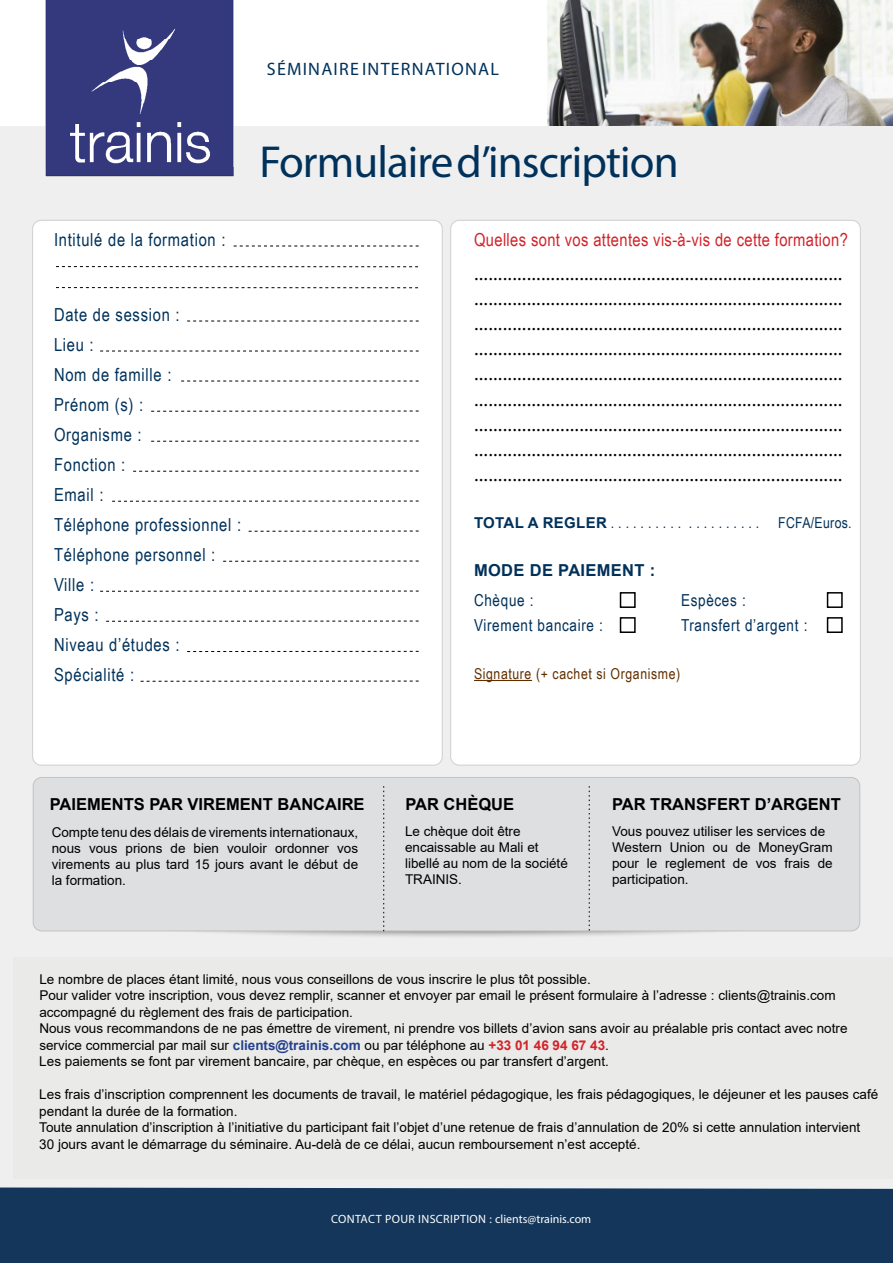
<style>
.page{position:relative;width:893px;height:1263px;background:#efeff0}
.page>*{position:absolute;margin:0;border:0;box-sizing:border-box;transform-origin:0 0}
.t1{font:45px "Myriad Pro";letter-spacing:-.02em;color:#00315a}
.t2{font:21px/25.2px "Minion Pro";color:#000;text-align:justify}
.t3{font:18px/30px "Arial Narrow";letter-spacing:.04em;color:#00315a}
.t4{font:18px "Arial Narrow";letter-spacing:.02em;color:#d2232a}
.t5{font:18px "Myriad Pro";letter-spacing:.07em;color:#00315a}
.t6{font:700 16.5px "Arial";color:#000}
.t7{font:16.5px/25px "Arial Narrow";letter-spacing:.04em;color:#00315a}
.t8{font:700 16.5px "Arial";letter-spacing:.02em;color:#00315a}
.t9{font:15px "Arial Narrow";letter-spacing:.02em;color:#00315a}
.t10{font:15px "Arial Narrow";letter-spacing:.04em;color:#602f00}
.t11{font:13.5px/16.2px "Arial";color:#000}
.t12{font:12px "Myriad Pro";letter-spacing:.015em;color:#fff}
.s1{font-family:"Arial";font-weight:700}
.s2{font-weight:700;color:#25408f}
.s3{font-weight:700;color:#d2232a}
</style>
<div class="page">
<div style="left:0;top:0;width:893px;height:125px;background:#fff"></div>
<img style="left:548px;top:0;width:345px;height:125px">
<div style="left:130px;top:898px;width:654px;height:41px;background:#000;opacity:.75"></div>
<div style="left:33px;top:777px;width:827px;height:154px;background:#dedfe0;border-radius:9px"></div>
<div style="left:33px;top:777px;width:827px;height:154px;border:1px solid #c0c2c4;border-radius:9px"></div>
<div style="left:14px;top:957px;width:879px;height:221px;background:#eaeae8"></div>
<div style="left:0;top:1187px;width:893px;height:76px;background:#13365a"></div>
<div style="left:33px;top:220px;width:409px;height:545px;background:#fff;border-radius:9px"></div>
<div style="left:451px;top:220px;width:409px;height:545px;background:#fff;border-radius:9px"></div>
<svg style="left:234px;top:246px;width:185px;height:1px"></svg>
<svg style="left:56px;top:266px;width:362px;height:1px"></svg>
<svg style="left:56px;top:287px;width:362px;height:1px"></svg>
<svg style="left:187px;top:321px;width:232px;height:1px"></svg>
<svg style="left:100px;top:351px;width:319px;height:1px"></svg>
<svg style="left:181px;top:381px;width:238px;height:1px"></svg>
<svg style="left:151px;top:411px;width:268px;height:1px"></svg>
<svg style="left:151px;top:441px;width:268px;height:1px"></svg>
<svg style="left:133px;top:471px;width:286px;height:1px"></svg>
<svg style="left:112px;top:501px;width:307px;height:1px"></svg>
<svg style="left:249px;top:531px;width:170px;height:1px"></svg>
<svg style="left:223px;top:561px;width:196px;height:1px"></svg>
<svg style="left:100px;top:591px;width:319px;height:1px"></svg>
<svg style="left:106px;top:621px;width:313px;height:1px"></svg>
<svg style="left:187px;top:651px;width:232px;height:1px"></svg>
<svg style="left:141px;top:681px;width:278px;height:1px"></svg>
<hr style="left:474px;top:680px;width:58px;height:1px;background:#602f00">
<div style="left:620px;top:592px;width:16px;height:16px;border:2px solid #000"></div>
<div style="left:620px;top:617px;width:16px;height:16px;border:2px solid #000"></div>
<div style="left:827px;top:592px;width:16px;height:16px;border:2px solid #000"></div>
<div style="left:827px;top:617px;width:16px;height:16px;border:2px solid #000"></div>
<svg style="left:383px;top:786px;width:1px;height:145px"></svg>
<svg style="left:589px;top:786px;width:1px;height:144px"></svg>
<img style="left:46px;top:0;width:188px;height:177px">
<h3 class="t5" style="left:267px;top:57px;width:234px">SÉMINAIRE INTERNATIONAL</h3>
<h3 class="t3" style="left:54px;top:224px;width:173px">Intitulé de la formation :</h3>
<h3 class="t3" style="left:54px;top:299px;width:189px">Date de session :<br>Lieu :<br>Nom de famille :<br>Prénom (s) :<br>Organisme :<br>Fonction :<br>Email :<br>Téléphone professionnel :<br>Téléphone personnel :<br>Ville :<br>Pays :<br>Niveau d’études :<br>Spécialité :</h3>
<h1 class="t1" style="left:259px;top:134px;width:421px">Formulaire d’inscription</h1>
<h3 class="t4" style="left:474px;top:226px;width:375px">Quelles sont vos attentes vis-à-vis de cette formation?</h3>
<p class="t2" style="left:474px;top:260px;width:370px">............................................................................. ............................................................................. ............................................................................. ............................................................................. ............................................................................. ............................................................................. ............................................................................. ............................................................................. .............................................................................</p>
<p class="t9" style="left:474px;top:511px;width:287px"><span class="s1">TOTAL A REGLER</span> . . . . . . . . . . . . . . . . . . . .</p>
<p class="t9" style="left:778px;top:511px;width:75px">FCFA/Euros.</p>
<p class="t8" style="left:474px;top:558px;width:183px">MODE DE PAIEMENT :</p>
<p class="t7" style="left:474px;top:587px;width:130px">Chèque :<br>Virement bancaire :</p>
<p class="t10" style="left:474px;top:663px;width:208px">Signature (+ cachet si Organisme)</p>
<p class="t7" style="left:681px;top:587px;width:128px">Espèces :<br>Transfert d’argent :</p>
<p class="t6" style="left:405px;top:793px;width:110px">PAR CHÈQUE</p>
<p class="t11" style="left:405px;top:823px;width:164px">Le chèque doit être encaissable au Mali et libellé au nom de la société<br>TRAINIS.</p>
<p class="t6" style="left:50px;top:793px;width:316px">PAIEMENTS PAR VIREMENT BANCAIRE</p>
<p class="t6" style="left:612px;top:793px;width:230px">PAR TRANSFERT D’ARGENT</p>
<p class="t11" style="left:612px;top:823px;width:222px">Vous pouvez utiliser les services de<br>Western Union ou de MoneyGram pour le reglement de vos frais de participation.</p>
<p class="t11" style="left:52px;top:824px;width:308px;text-align:justify">Compte tenu des délais de virements internationaux, nous vous prions de bien vouloir ordonner vos virements au plus tard 15 jours avant le début de la formation.</p>
<p class="t11" style="left:39px;top:970px;width:810px">Le nombre de places étant limité, nous vous conseillons de vous inscrire le plus tôt possible.<br>Pour valider votre inscription, vous devez remplir, scanner et envoyer par email le présent formulaire à l’adresse : clients@trainis.com accompagné du règlement des frais de participation.<br>Nous vous recommandons de ne pas émettre de virement, ni prendre vos billets d’avion sans avoir au préalable pris contact avec notre service commercial par mail sur <span class="s2">clients@trainis.com</span> ou par téléphone au <span class="s3">+33 01 46 94 67 43</span>.<br>Les paiements se font par virement bancaire, par chèque, en espèces ou par transfert d’argent.</p>
<p class="t11" style="left:39px;top:1086px;width:840px">Les frais d’inscription comprennent les documents de travail, le matériel pédagogique, les frais pédagogiques, le déjeuner et les pauses café pendant la durée de la formation.<br>Toute annulation d’inscription à l’initiative du participant fait l’objet d’une retenue de frais d’annulation de 20% si cette annulation intervient 30 jours avant le démarrage du séminaire. Au-delà de ce délai, aucun remboursement n’est accepté.</p>
<p class="t12" style="left:331px;top:1211px;width:262px">CONTACT POUR INSCRIPTION : clients@trainis.com</p>
</div>
